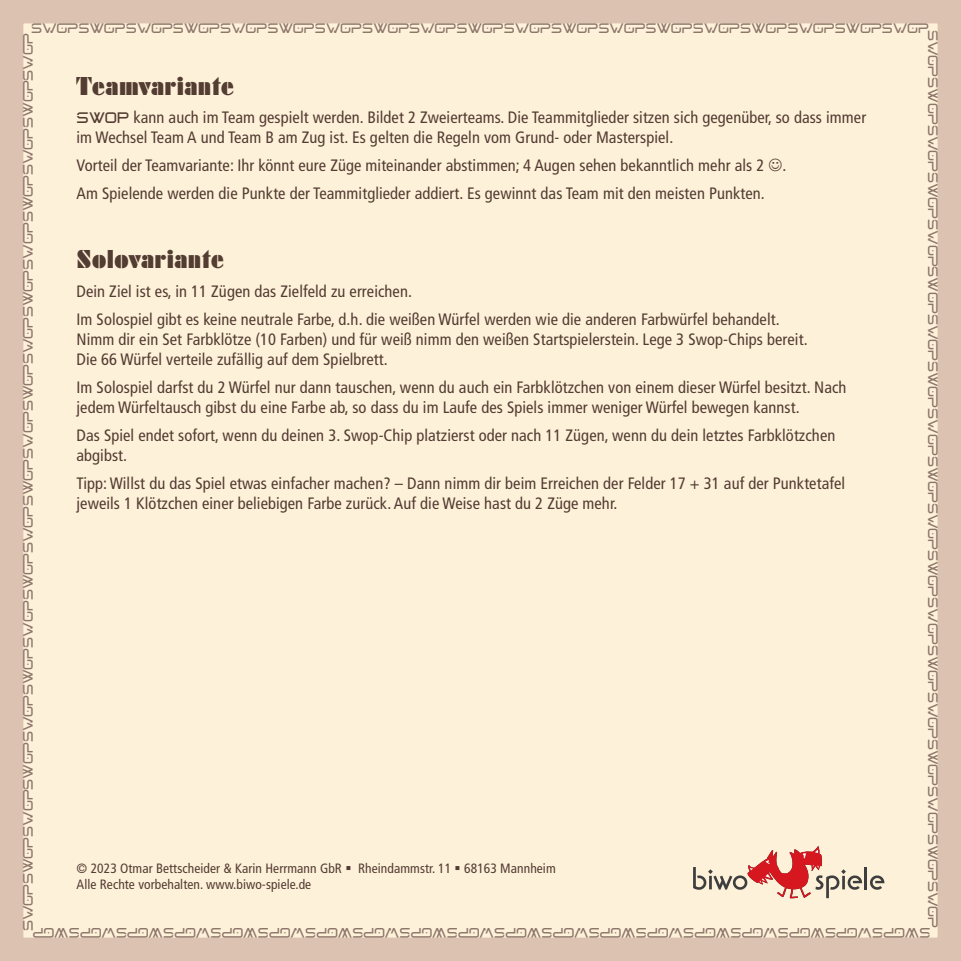
<style>
.page{position:relative;width:961px;height:961px;background:#fff}
.page>*{position:absolute;margin:0;border:0;box-sizing:border-box;transform-origin:0 0}
.t1{font:27px "Futura Bla D";letter-spacing:.005em;color:#533c32}
.t2{font:condensed 16.5px/19.8px "Frutiger LT Std";letter-spacing:.005em;color:#533c32}
.t3{font:13.5px "Netron";letter-spacing:-.025em;color:#8d766a}
.t4{font:condensed 13.5px/16.2px "Frutiger LT Std";letter-spacing:.005em;color:#533c32}
.s1{font-family:"Netron";font-stretch:normal;font-size:15px}
</style>
<div class="page">
<div style="left:12px;top:12px;width:937px;height:937px;background:#fef1d9"></div>
<div style="left:0;top:0;width:961px;height:961px;border:23px solid #dcc2b1"></div>
<hr style="left:864px;top:867px;width:3px;height:22px;background:#3e3e3f">
<svg style="left:870px;top:875px;width:14px;height:15px"></svg>
<svg style="left:693px;top:846px;width:169px;height:52px"></svg>
<p class="t3" style="left:31px;top:19px;width:900px">SWOPSWOPSWOPSWOPSWOPSWOPSWOPSWOPSWOPSWOPSWOPSWOPSWOPSWOPSWOPSWOPSWOPSWOPSWOP</p>
<p class="t3" style="left:942px;top:30px;width:900px;rotate:90deg">SWOPSWOPSWOPSWOPSWOPSWOPSWOPSWOPSWOPSWOPSWOPSWOPSWOPSWOPSWOPSWOPSWOPSWOPSWOP</p>
<p class="t3" style="left:19px;top:931px;width:900px;rotate:-90deg">SWOPSWOPSWOPSWOPSWOPSWOPSWOPSWOPSWOPSWOPSWOPSWOPSWOPSWOPSWOPSWOPSWOPSWOPSWOP</p>
<h1 class="t1" style="left:77px;top:69px;width:159px">Teamvariante</h1>
<p class="t2" style="left:77px;top:107px;width:791px"><span class="s1">SWOP</span> kann auch im Team gespielt werden. Bildet 2 Zweierteams. Die Teammitglieder sitzen sich gegenüber, so dass immer im Wechsel Team A und Team B am Zug ist. Es gelten die Regeln vom Grund- oder Masterspiel.</p>
<p class="t2" style="left:77px;top:151px;width:711px;line-height:28.3px">Vorteil der Teamvariante: Ihr könnt eure Züge miteinander abstimmen; 4 Augen sehen bekanntlich mehr als 2 .<br>Am Spielende werden die Punkte der Teammitglieder addiert. Es gewinnt das Team mit den meisten Punkten.</p>
<h1 class="t1" style="left:77px;top:243px;width:149px">Solovariante</h1>
<p class="t2" style="left:77px;top:277px;width:705px;line-height:28.3px">Dein Ziel ist es, in 11 Zügen das Zielfeld zu erreichen.<br>Im Solospiel gibt es keine neutrale Farbe, d.h. die weißen Würfel werden wie die anderen Farbwürfel behandelt.</p>
<p class="t2" style="left:77px;top:329px;width:733px">Nimm dir ein Set Farbklötze (10 Farben) und für weiß nimm den weißen Startspielerstein. Lege 3 Swop-Chips bereit.<br>Die 66 Würfel verteile zufällig auf dem Spielbrett.</p>
<p class="t2" style="left:77px;top:377px;width:771px">Im Solospiel darfst du 2 Würfel nur dann tauschen, wenn du auch ein Farbklötzchen von einem dieser Würfel besitzt. Nach jedem Würfeltausch gibst du eine Farbe ab, so dass du im Laufe des Spiels immer weniger Würfel bewegen kannst.</p>
<p class="t2" style="left:77px;top:426px;width:760px">Das Spiel endet sofort, wenn du deinen 3. Swop-Chip platzierst oder nach 11 Zügen, wenn du dein letztes Farbklötzchen abgibst.</p>
<p class="t2" style="left:77px;top:474px;width:770px">Tipp: Willst du das Spiel etwas einfacher machen? – Dann nimm dir beim Erreichen der Felder 17 + 31 auf der Punktetafel jeweils 1 Klötzchen einer beliebigen Farbe zurück. Auf die Weise hast du 2 Züge mehr.</p>
<p class="t4" style="left:77px;top:860px;width:481px">© 2023 Otmar Bettscheider &amp; Karin Herrmann GbR ▪ Rheindammstr. 11 ▪ 68163 Mannheim<br>Alle Rechte vorbehalten. www.biwo-spiele.de</p>
<p class="t3" style="left:930px;top:942px;width:900px;rotate:-180deg">SWOPSWOPSWOPSWOPSWOPSWOPSWOPSWOPSWOPSWOPSWOPSWOPSWOPSWOPSWOPSWOPSWOPSWOPSWOP</p>
</div>
